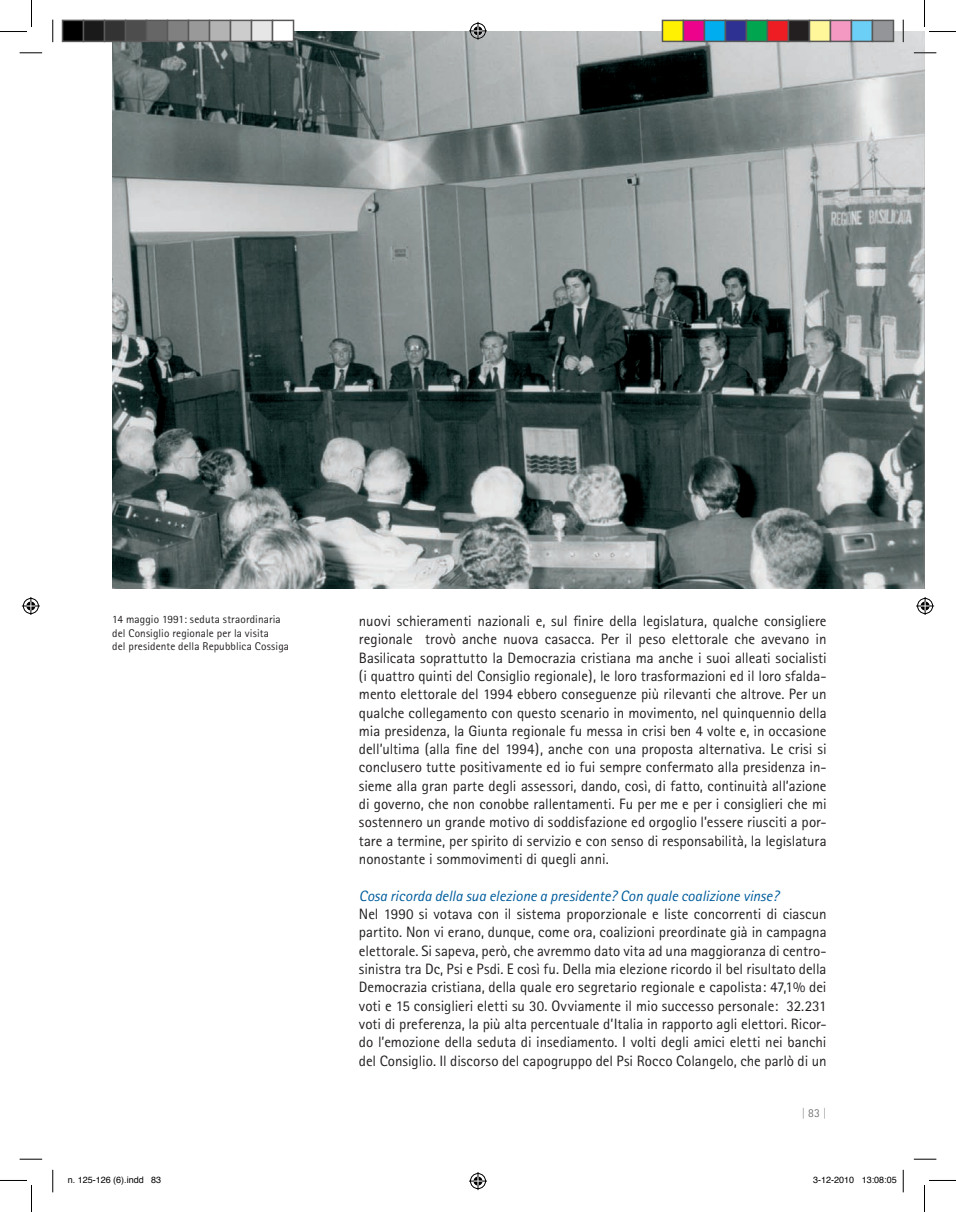
<style>
.page{position:relative;width:956px;height:1212px;background:#fff}
.page>*{position:absolute;margin:0;border:0;box-sizing:border-box;transform-origin:0 0}
.t1{font:15px/18.3px "Rotis Sans Serif";color:#231f20;text-align:justify}
.t2{font:300 12px "Rotis Sans Serif";color:#8a8c8f}
.t3{font:11.25px/13.5px "Rotis Sans Serif";letter-spacing:.01em;color:#231f20}
.t4{font:9px "Helvetica";color:#000}
.s1{font-style:italic;color:#005d9c}
.s2{color:#57585a}
</style>
<div class="page">
<img style="left:112px;top:32px;width:812px;height:557px">
<svg style="left:20px;top:52px;width:22px;height:2px"></svg>
<svg style="left:914px;top:52px;width:22px;height:2px"></svg>
<svg style="left:20px;top:1158px;width:22px;height:1px"></svg>
<svg style="left:914px;top:1158px;width:22px;height:1px"></svg>
<svg style="left:52px;top:20px;width:2px;height:22px"></svg>
<svg style="left:52px;top:1169px;width:2px;height:22px"></svg>
<svg style="left:903px;top:20px;width:1px;height:22px"></svg>
<svg style="left:903px;top:1169px;width:1px;height:22px"></svg>
<svg style="left:0;top:0;width:32px;height:32px"></svg>
<svg style="left:0;top:1180px;width:32px;height:31px"></svg>
<svg style="left:924px;top:0;width:32px;height:32px"></svg>
<svg style="left:924px;top:1180px;width:32px;height:31px"></svg>
<svg style="left:469px;top:22px;width:18px;height:18px"></svg>
<svg style="left:469px;top:1172px;width:18px;height:17px"></svg>
<svg style="left:22px;top:597px;width:18px;height:18px"></svg>
<svg style="left:916px;top:597px;width:18px;height:18px"></svg>
<div style="left:63px;top:20px;width:21px;height:21px;background:#000"></div>
<div style="left:62px;top:20px;width:22px;height:22px;border:2px solid #595959"></div>
<div style="left:84px;top:20px;width:21px;height:21px;background:#1a1a1a"></div>
<div style="left:83px;top:20px;width:22px;height:22px;border:2px solid #595959"></div>
<div style="left:105px;top:20px;width:21px;height:21px;background:#333"></div>
<div style="left:104px;top:20px;width:22px;height:22px;border:2px solid #595959"></div>
<div style="left:126px;top:20px;width:21px;height:21px;background:#4d4d4d"></div>
<div style="left:125px;top:20px;width:22px;height:22px;border:2px solid #595959"></div>
<div style="left:147px;top:20px;width:21px;height:21px;background:#666"></div>
<div style="left:146px;top:20px;width:22px;height:22px;border:2px solid #595959"></div>
<div style="left:168px;top:20px;width:21px;height:21px;background:#808080"></div>
<div style="left:167px;top:20px;width:22px;height:22px;border:2px solid #595959"></div>
<div style="left:189px;top:20px;width:21px;height:21px;background:#999"></div>
<div style="left:188px;top:20px;width:22px;height:22px;border:2px solid #595959"></div>
<div style="left:210px;top:20px;width:21px;height:21px;background:#b3b3b3"></div>
<div style="left:209px;top:20px;width:22px;height:22px;border:2px solid #595959"></div>
<div style="left:231px;top:20px;width:21px;height:21px;background:#ccc"></div>
<div style="left:230px;top:20px;width:22px;height:22px;border:2px solid #595959"></div>
<div style="left:252px;top:20px;width:21px;height:21px;background:#e6e6e6"></div>
<div style="left:251px;top:20px;width:22px;height:22px;border:2px solid #595959"></div>
<div style="left:273px;top:20px;width:21px;height:21px;background:#fff"></div>
<div style="left:272px;top:20px;width:22px;height:22px;border:2px solid #595959"></div>
<div style="left:662px;top:20px;width:21px;height:21px;background:#fff101"></div>
<div style="left:662px;top:20px;width:22px;height:22px;border:2px solid #595959"></div>
<div style="left:683px;top:20px;width:21px;height:21px;background:#ed028c"></div>
<div style="left:683px;top:20px;width:22px;height:22px;border:2px solid #595959"></div>
<div style="left:704px;top:20px;width:21px;height:21px;background:#00aeef"></div>
<div style="left:704px;top:20px;width:22px;height:22px;border:2px solid #595959"></div>
<div style="left:725px;top:20px;width:21px;height:21px;background:#2e3092"></div>
<div style="left:725px;top:20px;width:22px;height:22px;border:2px solid #595959"></div>
<div style="left:746px;top:20px;width:21px;height:21px;background:#00a54f"></div>
<div style="left:746px;top:20px;width:22px;height:22px;border:2px solid #595959"></div>
<div style="left:767px;top:20px;width:21px;height:21px;background:#ee1d23"></div>
<div style="left:767px;top:20px;width:22px;height:22px;border:2px solid #595959"></div>
<div style="left:788px;top:20px;width:21px;height:21px;background:#231f20"></div>
<div style="left:788px;top:20px;width:22px;height:22px;border:2px solid #595959"></div>
<div style="left:809px;top:20px;width:21px;height:21px;background:#fff79a"></div>
<div style="left:809px;top:20px;width:22px;height:22px;border:2px solid #595959"></div>
<div style="left:830px;top:20px;width:21px;height:21px;background:#f499c2"></div>
<div style="left:830px;top:20px;width:22px;height:22px;border:2px solid #595959"></div>
<div style="left:851px;top:20px;width:21px;height:21px;background:#6bcff6"></div>
<div style="left:851px;top:20px;width:22px;height:22px;border:2px solid #595959"></div>
<div style="left:872px;top:20px;width:21px;height:21px;background:#939598"></div>
<div style="left:872px;top:20px;width:22px;height:22px;border:2px solid #595959"></div>
<p class="t3" style="left:112px;top:612px;width:178px">14 maggio 1991: seduta straordinaria del Consiglio regionale per la visita<br>del presidente della Repubblica Cossiga</p>
<p class="t1" style="left:359px;top:611px;width:469px">nuovi schieramenti nazionali e, sul finire della legislatura, qualche consigliere regionale trovò anche nuova casacca. Per il peso elettorale che avevano in Basilicata soprattutto la Democrazia cristiana ma anche i suoi alleati socialisti (i quattro quinti del Consiglio regionale), le loro trasformazioni ed il loro sfalda&shy;mento elettorale del 1994 ebbero conseguenze più rilevanti che altrove. Per un qualche collegamento con questo scenario in movimento, nel quinquennio della mia presidenza, la Giunta regionale fu messa in crisi ben 4 volte e, in occasione dell’ultima (alla fine del 1994), anche con una proposta alternativa. Le crisi si conclusero tutte positivamente ed io fui sempre confermato alla presidenza in&shy;sieme alla gran parte degli assessori, dando, così, di fatto, continuità all’azione di governo, che non conobbe rallentamenti. Fu per me e per i consiglieri che mi sostennero un grande motivo di soddisfazione ed orgoglio l’essere riusciti a por&shy;tare a termine, per spirito di servizio e con senso di responsabilità, la legislatura nonostante i sommovimenti di quegli anni.</p>
<p class="t1" style="left:359px;top:886px;width:469px;text-align:left"><span class="s1">Cosa ricorda della sua elezione a presidente? Con quale coalizione vinse?<br></span>Nel 1990 si votava con il sistema proporzionale e liste concorrenti di ciascun partito. Non vi erano, dunque, come ora, coalizioni preordinate già in campagna elettorale. Si sapeva, però, che avremmo dato vita ad una maggioranza di centro&shy;sinistra tra Dc, Psi e Psdi. E così fu. Della mia elezione ricordo il bel risultato della Democrazia cristiana, della quale ero segretario regionale e capolista: 47,1% dei voti e 15 consiglieri eletti su 30. Ovviamente il mio successo personale: 32.231 voti di preferenza, la più alta percentuale d’Italia in rapporto agli elettori. Ricor&shy;do l’emozione della seduta di insediamento. I volti degli amici eletti nei banchi del Consiglio. Il discorso del capogruppo del Psi Rocco Colangelo, che parlò di un</p>
<p class="t2" style="left:801px;top:1105px;width:27px">|<span class="s2">83</span>|</p>
<p class="t4" style="left:68px;top:1173px;width:95px">n. 125-126 (6).indd 83</p>
<p class="t4" style="left:813px;top:1173px;width:85px">3-12-2010 13:08:05</p>
</div>
